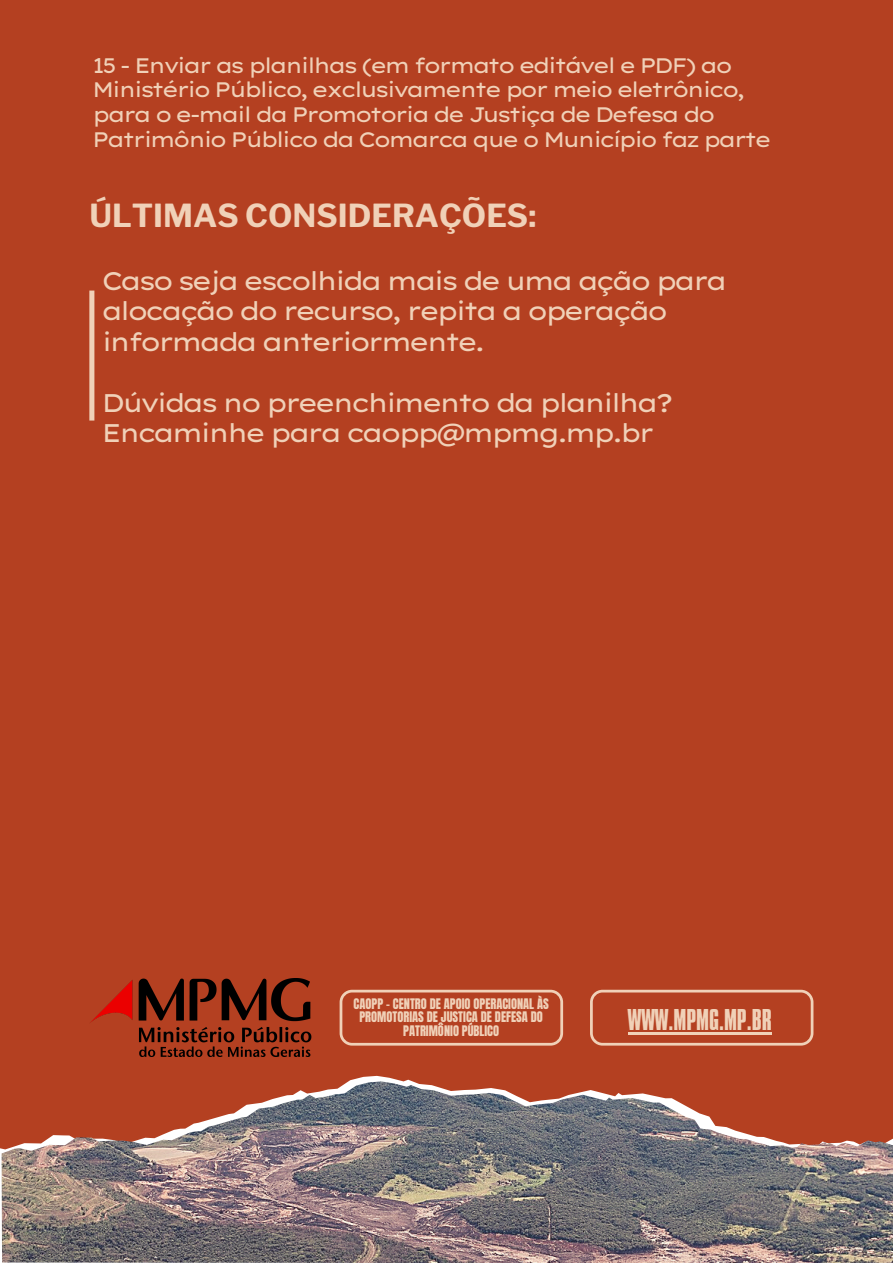
<style>
.page{position:relative;width:893px;height:1263px;background:#b44021}
.page>*{position:absolute;margin:0;border:0;box-sizing:border-box;transform-origin:0 0}
.t1{font:700 31.5px "Libre Franklin";color:#f0d1b8}
.t2{font:25.88px "Aka Acid GR Compacta";color:#f0d1b8}
.t3{font:25.5px/30.4px "Lexend Mega";letter-spacing:-.13em;color:#f0d1b8}
.t4{font:21px/24.8px "Lexend Mega";letter-spacing:-.13em;color:#f0d1b8}
.t5{font:12.38px/13.5px "Anton";color:#f0d1b8;text-align:center}
</style>
<div class="page">
<img style="left:2px;top:1081px;width:891px;height:182px">
<img style="left:90px;top:979px;width:222px;height:77px">
<svg style="left:590px;top:990px;width:223px;height:55px"></svg>
<hr style="left:628px;top:1032px;width:144px;height:2px;background:#f0d1b8">
<svg style="left:339px;top:990px;width:224px;height:55px"></svg>
<div style="left:89px;top:291px;width:5px;height:130px;background:#f0d1b8"></div>
<p class="t4" style="left:92px;top:52px;width:681px">15 - Enviar as planilhas (em formato editável e PDF) ao Ministério Público, exclusivamente por meio eletrônico, para o e-mail da Promotoria de Justiça de Defesa do Patrimônio Público da Comarca que o Município faz parte</p>
<p class="t1" style="left:89px;top:196px;width:448px">ÚLTIMAS CONSIDERAÇÕES:</p>
<p class="t3" style="left:101px;top:265px;width:628px">Caso seja escolhida mais de uma ação para alocação do recurso, repita a operação informada anteriormente.</p>
<p class="t3" style="left:101px;top:387px;width:574px">Dúvidas no preenchimento da planilha?<br>Encaminhe para caopp@mpmg.mp.br</p>
<p class="t5" style="left:353px;top:997px;width:197px">CAOPP - CENTRO DE APOIO OPERACIONAL ÀS<br>PROMOTORIAS DE JUSTICA DE DEFESA DO<br>PATRIMÔNIO PÚBLICO</p>
<p class="t2" style="left:628px;top:1010px;width:145px">WWW.MPMG.MP.BR</p>
</div>
